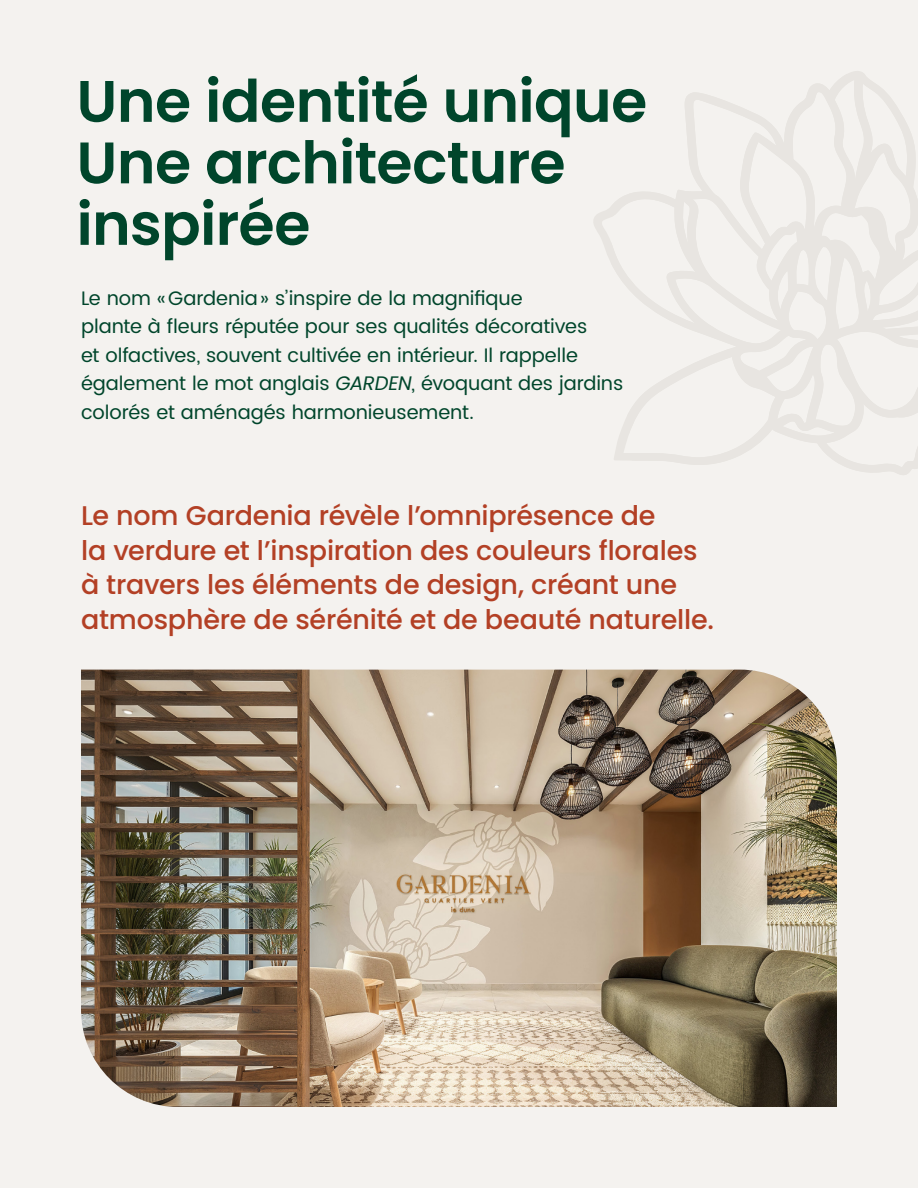
<style>
.page{position:relative;width:918px;height:1188px;background:#f4f2ef}
.page>*{position:absolute;margin:0;border:0;box-sizing:border-box;transform-origin:0 0}
.H1_1{font:600 58.5px/61.5px "Poppins";letter-spacing:-.01em;color:#00452b}
.P2{font:500 27px/34.5px "Poppins";letter-spacing:-.01em;color:#b34025}
.P1{font:19.5px/28.5px "Poppins";letter-spacing:-.005em;color:#00452b}
.s1{font-style:italic}
</style>
<div class="page">
<svg style="left:593px;top:71px;width:325px;height:404px"></svg>
<svg style="left:611px;top:72px;width:241px;height:395px"></svg>
<img style="left:81px;top:670px;width:756px;height:437px">
<p class="H1_1" style="left:76px;top:71px;width:572px">Une identité unique<br>Une architecture inspirée</p>
<p class="P1" style="left:81px;top:284px;width:544px">Le nom «Gardenia» s’inspire de la magnifique<br>plante à fleurs réputée pour ses qualités décoratives<br>et olfactives, souvent cultivée en intérieur. Il rappelle également le mot anglais <span class="s1">GARDEN</span>, évoquant des jardins colorés et aménagés harmonieusement.</p>
<p class="P2" style="left:81px;top:498px;width:634px">Le nom Gardenia révèle l’omniprésence de<br>la verdure et l’inspiration des couleurs florales à travers les éléments de design, créant une atmosphère de sérénité et de beauté naturelle.</p>
</div>
